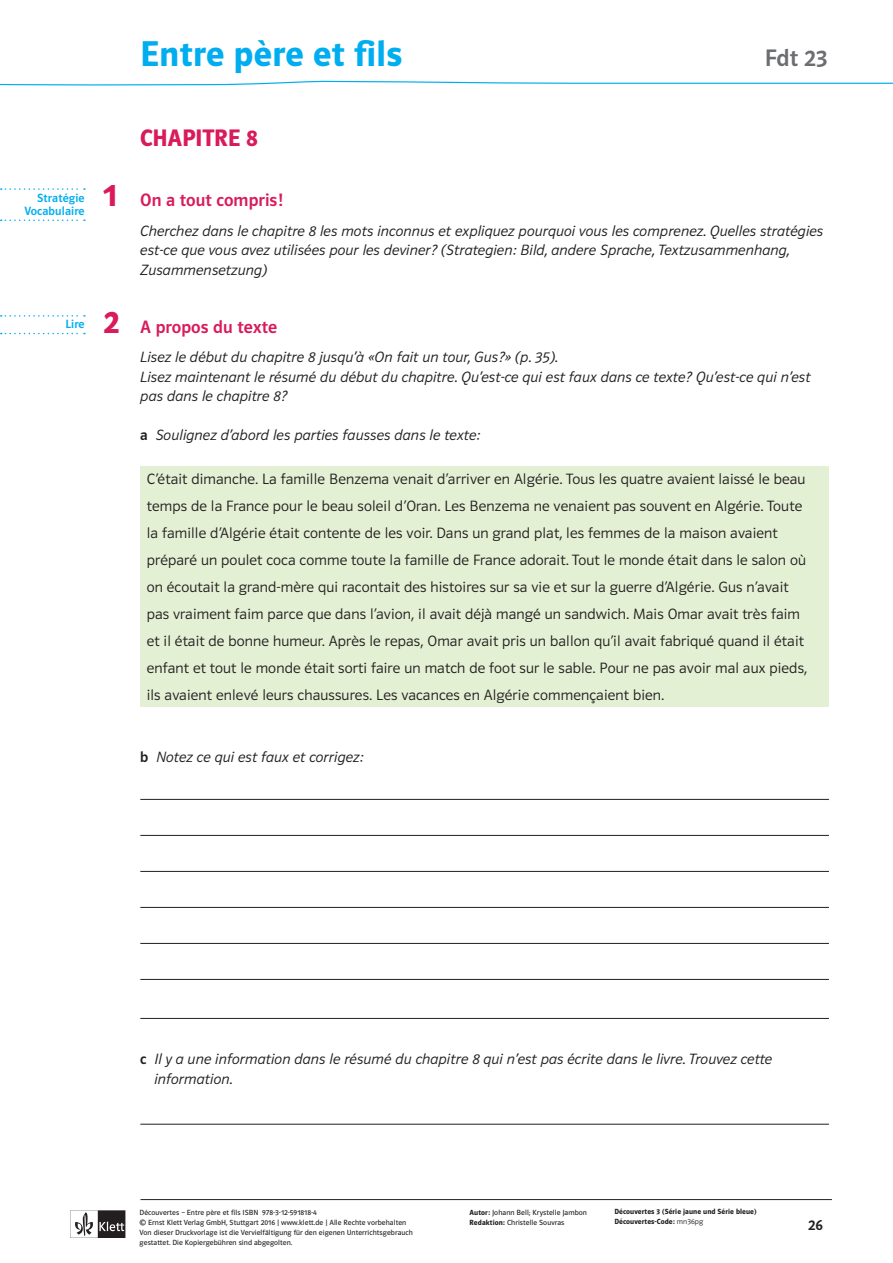
<style>
.page{position:relative;width:893px;height:1263px;background:#fff}
.page>*{position:absolute;margin:0;border:0;box-sizing:border-box;transform-origin:0 0}
.t1{font:36px "Polo ST11 K Hfett";letter-spacing:.01em;color:#00aeef}
.t2{font:33px "Polo ST11 K Hfett";color:#d91a5b}
.t3{font:24px "Polo ST11 K Hfett";color:#d91a5b}
.t4{font:24px "Polo ST11 K Krftg";color:#6c6d70}
.t5{font:18px "Polo ST11 K Krftg";letter-spacing:.005em;color:#d91a5b}
.t6{font:15px/27px "Polo ST11 K Leicht";letter-spacing:.01em;color:#231f20}
.t7{font:15px/19.5px "Polo ST11 K Leicht Kursiv";letter-spacing:.01em;color:#231f20}
.t8{font:15px "Polo ST11 K Krftg";color:#231f20}
.t9{font:12px "Polo ST11 K Krftg";letter-spacing:.01em;color:#00aeef}
.t10{font:7.5px/10.1px "Polo ST11 K Buch";letter-spacing:.01em;color:#231f20}
.t11{font:7.5px/10.1px "Polo ST11 K Hfett";letter-spacing:.01em;color:#231f20}
.s1{font-family:"Polo ST11 K Krftg"}
.s2{font-family:"Polo ST11 K Leicht"}
.s3{font-family:"Polo ST11 K Hfett"}
</style>
<div class="page">
<svg style="left:70px;top:1210px;width:55px;height:28px"></svg>
<hr style="left:140px;top:1199px;width:692px;height:1px;background:#231f20">
<svg style="left:0;top:80px;width:893px;height:6px"></svg>
<hr style="left:140px;top:799px;width:689px;height:1px;background:#231f20">
<hr style="left:140px;top:835px;width:689px;height:1px;background:#231f20">
<hr style="left:140px;top:871px;width:689px;height:1px;background:#231f20">
<hr style="left:140px;top:907px;width:689px;height:1px;background:#231f20">
<hr style="left:140px;top:943px;width:689px;height:1px;background:#231f20">
<hr style="left:140px;top:979px;width:689px;height:1px;background:#231f20">
<hr style="left:140px;top:1018px;width:689px;height:1px;background:#231f20">
<hr style="left:140px;top:1124px;width:689px;height:1px;background:#231f20">
<div style="left:140px;top:466px;width:689px;height:240px;background:#e4f0d4"></div>
<svg style="left:1px;top:188px;width:84px;height:2px"></svg>
<svg style="left:1px;top:219px;width:84px;height:2px"></svg>
<svg style="left:1px;top:315px;width:84px;height:2px"></svg>
<svg style="left:1px;top:333px;width:84px;height:1px"></svg>
<h1 class="t1" style="left:140px;top:34px;width:264px">Entre père et fils</h1>
<h3 class="t4" style="left:765px;top:45px;width:64px">Fdt 23</h3>
<p class="t9" style="left:37px;top:191px;width:49px">Stratégie</p>
<h2 class="t2" style="left:103px;top:177px;width:15px">1</h2>
<p class="t9" style="left:24px;top:204px;width:62px">Vocabulaire</p>
<p class="t9" style="left:65px;top:318px;width:21px">Lire</p>
<h2 class="t2" style="left:103px;top:303px;width:18px">2</h2>
<h3 class="t3" style="left:140px;top:124px;width:119px">CHAPITRE 8</h3>
<p class="t5" style="left:140px;top:190px;width:144px">On a tout compris!</p>
<p class="t7" style="left:140px;top:221px;width:684px">Cherchez dans le chapitre 8 les mots inconnus et expliquez pourquoi vous les comprenez. Quelles stratégies est-ce que vous avez utilisées pour les deviner? (Strategien: Bild, andere Sprache, Textzusammenhang,<br>Zusammensetzung)</p>
<p class="t5" style="left:140px;top:317px;width:138px">A propos du texte</p>
<p class="t7" style="left:140px;top:348px;width:672px">Lisez le début du chapitre 8 jusqu’à «On fait un tour, Gus?» (p. 35).<br>Lisez maintenant le résumé du début du chapitre. Qu’est-ce qui est faux dans ce texte? Qu’est-ce qui n’est pas dans le chapitre 8?</p>
<p class="t7" style="left:140px;top:426px;width:342px"><span class="s1">a</span> Soulignez d’abord les parties fausses dans le texte:</p>
<p class="t6" style="left:147px;top:465px;width:662px">C’était dimanche. La famille Benzema venait d’arriver en Algérie. Tous les quatre avaient laissé le beau temps de la France pour le beau soleil d’Oran. Les Benzema ne venaient pas souvent en Algérie. Toute la famille d’Algérie était contente de les voir. Dans un grand plat, les femmes de la maison avaient préparé un poulet coca comme toute la famille de France adorait. Tout le monde était dans le salon où on écoutait la grand-mère qui racontait des histoires sur sa vie et sur la guerre d’Algérie. Gus n’avait pas vraiment faim parce que dans l’avion, il avait déjà mangé un sandwich. Mais Omar avait très faim et il était de bonne humeur. Après le repas, Omar avait pris un ballon qu’il avait fabriqué quand il était enfant et tout le monde était sorti faire un match de foot sur le sable. Pour ne pas avoir mal aux pieds, ils avaient enlevé leurs chaussures. Les vacances en Algérie commençaient bien.</p>
<p class="t7" style="left:140px;top:747px;width:225px"><span class="s1">b</span> Notez ce qui est faux et corrigez:</p>
<p class="t7" style="left:154px;top:1050px;width:619px;text-indent:-14px"><span class="s1">c</span> Il y a une information dans le résumé du chapitre 8 qui n’est pas écrite dans le livre. Trouvez cette information.</p>
<p class="t11" style="left:614px;top:1206px;width:144px">Découvertes 3 (Série jaune und Série bleue)<br>Découvertes-Code: <span class="s2">mn36pg</span></p>
<p class="t10" style="left:140px;top:1207px;width:275px">Découvertes – Entre père et fils ISBN 978-3-12-591818-4<br>© Ernst Klett Verlag GmbH, Stuttgart 2016 | www.klett.de | Alle Rechte vorbehalten Von dieser Druckvorlage ist die Vervielfältigung für den eigenen Unterrichtsgebrauch gestattet. Die Kopiergebühren sind abgegolten.</p>
<p class="t10" style="left:470px;top:1208px;width:119px"><span class="s3">Autor:</span> Johann Bell; Krystelle Jambon<br><span class="s3">Redaktion:</span> Christelle Souvras</p>
<p class="t8" style="left:808px;top:1217px;width:16px">26</p>
</div>
